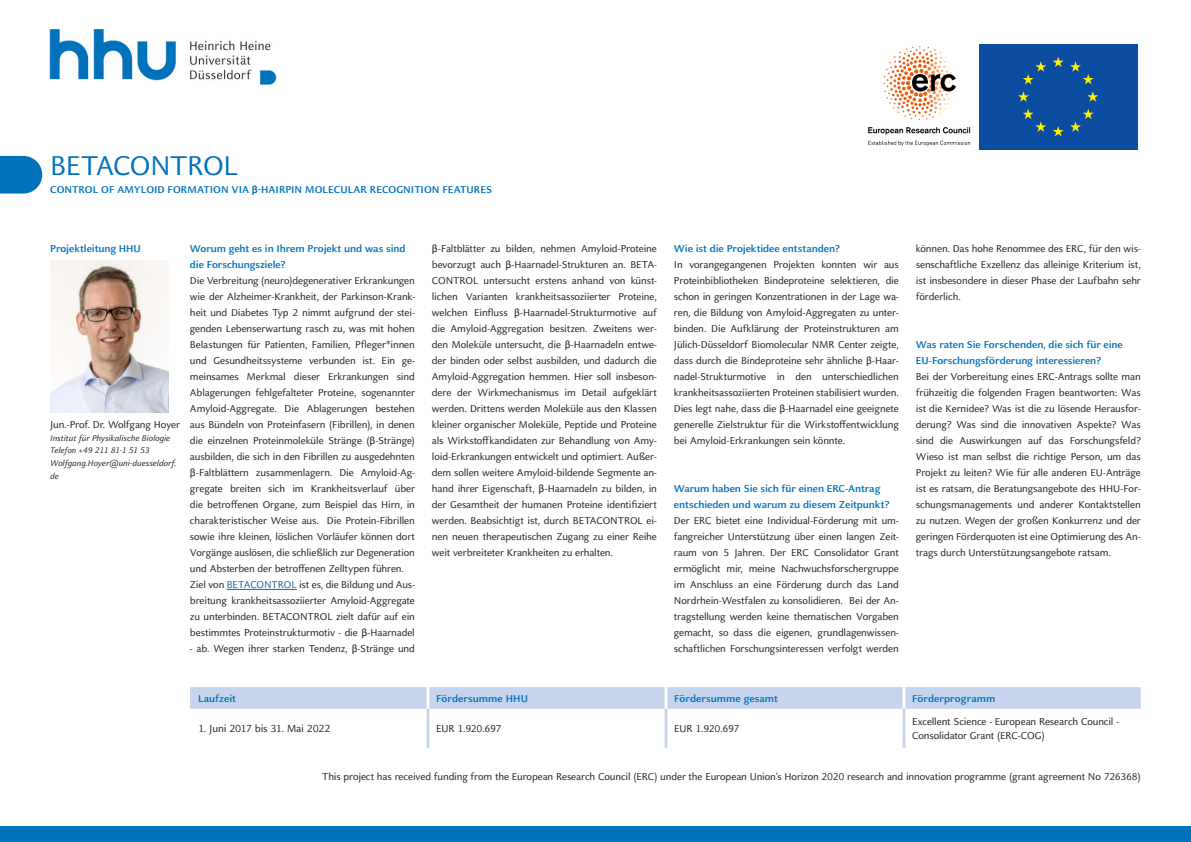
<style>
.page{position:relative;width:1191px;height:842px;background:#fff}
.page>*{position:absolute;margin:0;border:0;box-sizing:border-box;transform-origin:0 0}
.Headline{font:30px "HHU Celeste Sans";letter-spacing:-.02em;color:#0072bc}
.Tabellentext_Copy{font:11.3px "HHU Celeste Sans";letter-spacing:-.025em;color:#231f20}
.Copy{font:11px/16px "HHU Celeste Sans";letter-spacing:-.01em;color:#231f20;text-align:justify}
.Subhead_Copy_11pt{font:700 11px/16px "HHU Celeste Sans";letter-spacing:-.01em;color:#0072bc}
.Tabellentext_Copy-2{font:11px/14px "HHU Celeste Sans";letter-spacing:-.015em;color:#231f20}
.Headline-2{font:700 11px "HHU Celeste Sans";color:#0072bc}
.Tebellentext_Weiß{font:700 11px "HHU Celeste Sans";letter-spacing:.005em;color:#0072bc}
.Copy-2{font:700 11px "HHU Celeste Sans";letter-spacing:-.01em;color:#0072bc}
.Bildunterzeile_Kursi{font:italic 9.2px/12.7px "HHU Celeste Sans";letter-spacing:-.005em;color:#231f20}
.Bildunterzeile_Kursi-2{font:italic 9px "HHU Celeste Sans";letter-spacing:-.03em;color:#231f20}
.s1{font-family:"Calibri"}
.s2{color:#175d9e}
</style>
<div class="page">
<img style="left:50px;top:261px;width:118px;height:151px">
<svg style="left:190px;top:687px;width:950px;height:61px"></svg>
<hr style="left:426px;top:687px;width:3px;height:22px;background:#fff">
<hr style="left:664px;top:687px;width:3px;height:22px;background:#fff">
<hr style="left:902px;top:687px;width:3px;height:22px;background:#fff">
<hr style="left:426px;top:709px;width:3px;height:39px;background:#c6d5ed">
<hr style="left:664px;top:709px;width:3px;height:39px;background:#c6d5ed">
<hr style="left:902px;top:709px;width:3px;height:39px;background:#c6d5ed">
<hr style="left:227px;top:589px;width:70px;height:1px;background:#175d9e">
<div style="left:0;top:827px;width:1191px;height:15px;background:#0072bc"></div>
<img style="left:49px;top:29px;width:228px;height:56px">
<svg style="left:0;top:156px;width:42px;height:38px"></svg>
<div style="left:978px;top:44px;width:159px;height:106px;background:#0d4da1"></div>
<svg style="left:1053px;top:57px;width:10px;height:10px"></svg>
<svg style="left:1023px;top:61px;width:23px;height:23px"></svg>
<svg style="left:1018px;top:91px;width:11px;height:11px"></svg>
<svg style="left:1023px;top:109px;width:23px;height:23px"></svg>
<svg style="left:1053px;top:126px;width:10px;height:10px"></svg>
<svg style="left:1070px;top:109px;width:23px;height:23px"></svg>
<svg style="left:1087px;top:91px;width:11px;height:11px"></svg>
<svg style="left:1070px;top:61px;width:23px;height:23px"></svg>
<img style="left:868px;top:46px;width:103px;height:100px">
<p class="Headline" style="left:50px;top:147px;width:189px">BETACONTROL</p>
<p class="Headline-2" style="left:50px;top:182px;width:443px">CONTROL OF AMYLOID FORMATION VIA <span class="s1">β</span>-HAIRPIN MOLECULAR RECOGNITION FEATURES</p>
<p class="Copy-2" style="left:50px;top:242px;width:92px">Projektleitung HHU</p>
<p class="Copy" style="left:50px;top:417px;width:131px">Jun.-Prof. Dr. Wolfgang Hoyer</p>
<p class="Bildunterzeile_Kursi" style="left:50px;top:431px;width:122px">Institut für Physikalische Biologie</p>
<p class="Bildunterzeile_Kursi-2" style="left:50px;top:444px;width:101px">Telefon +49 211 81-1 51 53</p>
<p class="Bildunterzeile_Kursi" style="left:50px;top:456px;width:128px">Wolfgang.Hoyer@uni-duesseldorf. de</p>
<p class="Subhead_Copy_11pt" style="left:190px;top:240px;width:217px">Worum geht es in Ihrem Projekt und was sind die Forschungsziele?</p>
<p class="Copy" style="left:190px;top:273px;width:226px">Die Verbreitung (neuro)degenerativer Erkrankungen wie der Alzheimer-Krankheit, der Parkinson-Krank&shy;heit und Diabetes Typ 2 nimmt aufgrund der stei&shy;genden Lebenserwartung rasch zu, was mit hohen Belastungen für Patienten, Familien, Pfleger*innen und Gesundheitssysteme verbunden ist. Ein ge&shy;meinsames Merkmal dieser Erkrankungen sind Ablagerungen fehlgefalteter Proteine, sogenannter Amyloid-Aggregate. Die Ablagerungen bestehen aus Bündeln von Proteinfasern (Fibrillen), in denen die einzelnen Proteinmoleküle Stränge (<span class="s1">β</span>-Stränge) ausbilden, die sich in den Fibrillen zu ausgedehnten <span class="s1">β</span>-Faltblättern zusammenlagern. Die Amyloid-Ag&shy;gregate breiten sich im Krankheitsverlauf über die betroffenen Organe, zum Beispiel das Hirn, in charakteristischer Weise aus. Die Protein-Fibrillen sowie ihre kleinen, löslichen Vorläufer können dort Vorgänge auslösen, die schließlich zur Degeneration und Absterben der betroffenen Zelltypen führen.</p>
<p class="Copy" style="left:190px;top:577px;width:226px">Ziel von <span class="s2">BETACONTROL</span> ist es, die Bildung und Aus&shy;breitung krankheitsassoziierter Amyloid-Aggregate zu unterbinden. BETACONTROL zielt dafür auf ein bestimmtes Proteinstrukturmotiv - die <span class="s1">β</span>-Haarnadel</p>
<p class="Copy" style="left:190px;top:641px;width:226px">- ab. Wegen ihrer starken Tendenz, <span class="s1">β</span>-Stränge und</p>
<p class="Copy" style="left:432px;top:241px;width:226px"><span class="s1">β</span>-Faltblätter zu bilden, nehmen Amyloid-Proteine bevorzugt auch <span class="s1">β</span>-Haarnadel-Strukturen an. BETA-CONTROL untersucht erstens anhand von künst&shy;lichen Varianten krankheitsassoziierter Proteine, welchen Einfluss <span class="s1">β</span>-Haarnadel-Strukturmotive auf die Amyloid-Aggregation besitzen. Zweitens wer&shy;den Moleküle untersucht, die <span class="s1">β</span>-Haarnadeln entwe&shy;der binden oder selbst ausbilden, und dadurch die Amyloid-Aggregation hemmen. Hier soll insbeson&shy;dere der Wirkmechanismus im Detail aufgeklärt werden. Drittens werden Moleküle aus den Klassen kleiner organischer Moleküle, Peptide und Proteine als Wirkstoffkandidaten zur Behandlung von Amy&shy;loid-Erkrankungen entwickelt und optimiert. Außer&shy;dem sollen weitere Amyloid-bildende Segmente an&shy;hand ihrer Eigenschaft, <span class="s1">β</span>-Haarnadeln zu bilden, in der Gesamtheit der humanen Proteine identifiziert werden. Beabsichtigt ist, durch BETACONTROL ei&shy;nen neuen therapeutischen Zugang zu einer Reihe weit verbreiteter Krankheiten zu erhalten.</p>
<p class="Subhead_Copy_11pt" style="left:674px;top:240px;width:167px">Wie ist die Projektidee entstanden?</p>
<p class="Copy" style="left:674px;top:257px;width:226px">In vorangegangenen Projekten konnten wir aus Proteinbibliotheken Bindeproteine selektieren, die schon in geringen Konzentrationen in der Lage wa&shy;ren, die Bildung von Amyloid-Aggregaten zu unter&shy;binden. Die Aufklärung der Proteinstrukturen am Jülich-Düsseldorf Biomolecular NMR Center zeigte, dass durch die Bindeproteine sehr ähnliche <span class="s1">β</span>-Haar&shy;nadel-Strukturmotive in den unterschiedlichen krankheitsassoziierten Proteinen stabilisiert wurden.<br>Dies legt nahe, dass die <span class="s1">β</span>-Haarnadel eine geeignete generelle Zielstruktur für die Wirkstoffentwicklung bei Amyloid-Erkrankungen sein könnte.</p>
<p class="Subhead_Copy_11pt" style="left:674px;top:480px;width:217px">Warum haben Sie sich für einen ERC-Antrag entschieden und warum zu diesem Zeitpunkt?</p>
<p class="Copy" style="left:674px;top:513px;width:226px">Der ERC bietet eine Individual-Förderung mit um&shy;fangreicher Unterstützung über einen langen Zeit&shy;raum von 5 Jahren. Der ERC Consolidator Grant ermöglicht mir, meine Nachwuchsforschergruppe im Anschluss an eine Förderung durch das Land Nordrhein-Westfalen zu konsolidieren. Bei der An&shy;tragstellung werden keine thematischen Vorgaben gemacht, so dass die eigenen, grundlagenwissen&shy;schaftlichen Forschungsinteressen verfolgt werden</p>
<p class="Copy" style="left:916px;top:241px;width:226px">können. Das hohe Renommee des ERC, für den wis&shy;senschaftliche Exzellenz das alleinige Kriterium ist, ist insbesondere in dieser Phase der Laufbahn sehr förderlich.</p>
<p class="Subhead_Copy_11pt" style="left:916px;top:336px;width:208px">Was raten Sie Forschenden, die sich für eine<br>EU-Forschungsförderung interessieren?</p>
<p class="Copy" style="left:916px;top:369px;width:226px">Bei der Vorbereitung eines ERC-Antrags sollte man frühzeitig die folgenden Fragen beantworten: Was ist die Kernidee? Was ist die zu lösende Herausfor&shy;derung? Was sind die innovativen Aspekte? Was sind die Auswirkungen auf das Forschungsfeld?<br>Wieso ist man selbst die richtige Person, um das Projekt zu leiten? Wie für alle anderen EU-Anträge ist es ratsam, die Beratungsangebote des HHU-For&shy;schungsmanagements und anderer Kontaktstellen zu nutzen. Wegen der großen Konkurrenz und der geringen Förderquoten ist eine Optimierung des An&shy;trags durch Unterstützungsangebote ratsam.</p>
<p class="Tebellentext_Weiß" style="left:198px;top:691px;width:40px">Laufzeit</p>
<p class="Tebellentext_Weiß" style="left:436px;top:691px;width:93px">Fördersumme HHU</p>
<p class="Tebellentext_Weiß" style="left:674px;top:691px;width:106px">Fördersumme gesamt</p>
<p class="Tebellentext_Weiß" style="left:912px;top:691px;width:85px">Förderprogramm</p>
<p class="Tabellentext_Copy" style="left:198px;top:721px;width:134px">1. Juni 2017 bis 31. Mai 2022</p>
<p class="Tabellentext_Copy-2" style="left:436px;top:721px;width:67px">EUR 1.920.697</p>
<p class="Tabellentext_Copy-2" style="left:674px;top:721px;width:67px">EUR 1.920.697</p>
<p class="Tabellentext_Copy-2" style="left:912px;top:714px;width:208px">Excellent Science - European Research Council -<br>Consolidator Grant (ERC-COG)</p>
<p class="Copy" style="left:322px;top:769px;width:820px">This project has received funding from the European Research Council (ERC) under the European Union’s Horizon 2020 research and innovation programme (grant agreement No 726368)</p>
</div>
